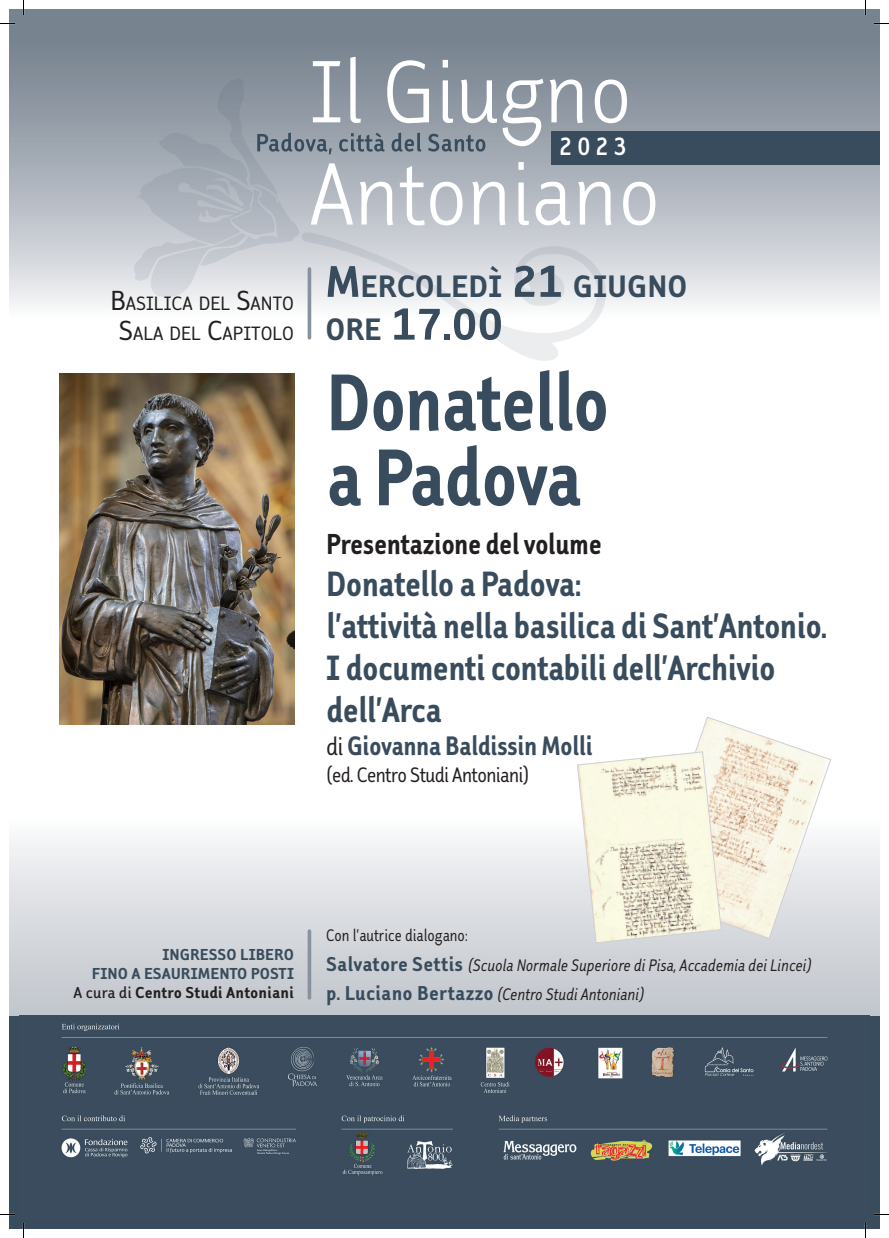
<style>
.page{position:relative;width:889px;height:1238px;background:#fff}
.page>*{position:absolute;margin:0;border:0;box-sizing:border-box;transform-origin:0 0}
.t1{font:96px/75px "Faceplate Sans E Gauge";letter-spacing:-.02em;color:#394c5d;scale:.88 1}
.t2{font:53px "Faceplate Sans E Gauge";color:#394c5d}
.t3{font:42px/42px "Faceplate Sans E Gauge";letter-spacing:-.02em;color:#394c5d;scale:.91 1}
.t4{font:37.1px "Faceplate Sans E Gauge";color:#394c5d}
.t5{font:34.6px "Faceplate Sans E Gauge";letter-spacing:-.02em;color:#231f20;scale:.91 1}
.t6{font:32px "Faceplate Sans E Gauge";letter-spacing:-.02em;color:#394c5d;scale:.91 1}
.t7{font:30px "Faceplate Sans D Gauge";color:#fff;scale:.9 1}
.t8{font:25px "Faceplate Sans B Gauge";letter-spacing:-.025em;color:#231f20;scale:.91 1}
.t9{font:23.1px/29.2px "Faceplate Sans B Gauge";color:#231f20;text-align:center}
.t10{font:italic 20px/29.7px "Faceplate Sans B Gauge";letter-spacing:.005em;color:#231f20;scale:.87 1}
.t11{font:19px/19px "Faceplate Sans E Gauge";color:#394c5d;text-align:right}
.s1{font-size:33px}
.s2{font-size:53px}
.s3{font-size:37.1px}
.s4{font-family:"Faceplate Sans B Gauge";font-size:30px;color:#231f20}
.s5{font-family:"Faceplate Sans C Gauge";color:#231f20}
.s6{color:#231f20}
.s7{font-style:normal}
.s8{font-family:"Faceplate Sans E Gauge";font-style:normal;font-size:24px;color:#394c5d}
</style>
<div class="page">
<svg style="left:9px;top:840px;width:871px;height:176px;background:#d5d8dd"></svg>
<div style="left:9px;top:9px;width:871px;height:309px;background:linear-gradient(to bottom,#677482,#f0f0f3)"></div>
<div style="left:9px;top:1016px;width:871px;height:212px;background:#394c5d"></div>
<img style="left:61px;top:1023px;width:767px;height:153px">
<div style="left:551px;top:131px;width:329px;height:34px;background:#394c5d"></div>
<svg style="left:129px;top:57px;width:526px;height:304px"></svg>
<hr style="left:308px;top:269px;width:3px;height:69px;background:#88929e">
<hr style="left:308px;top:931px;width:3px;height:67px;background:#88929e">
<svg style="left:577px;top:716px;width:254px;height:227px"></svg>
<img style="left:60px;top:374px;width:234px;height:350px">
<svg style="left:0;top:23px;width:15px;height:1px"></svg>
<svg style="left:874px;top:23px;width:15px;height:1px"></svg>
<svg style="left:0;top:1213px;width:15px;height:2px"></svg>
<svg style="left:874px;top:1213px;width:15px;height:2px"></svg>
<svg style="left:23px;top:0;width:1px;height:15px"></svg>
<svg style="left:23px;top:1223px;width:1px;height:15px"></svg>
<svg style="left:865px;top:0;width:1px;height:15px"></svg>
<svg style="left:865px;top:1223px;width:1px;height:15px"></svg>
<h3 class="t7" style="left:559px;top:130px;width:76px">2023</h3>
<p class="t9" style="left:110px;top:289px;width:185px"><span class="s1">B</span>ASILICA DEL <span class="s1">S</span>ANTO<br><span class="s1">S</span>ALA DEL <span class="s1">C</span>APITOLO</p>
<h3 class="t4" style="left:325px;top:266px;width:364px"><span class="s2">M</span>ERCOLEDÌ <span class="s2">21</span> GIUGNO</h3>
<h2 class="t2" style="left:325px;top:295px;width:179px"><span class="s3">ORE</span> 17.00</h2>
<h1 class="t1" style="left:326px;top:363px;width:324px">Donatello a Padova</h1>
<h3 class="t5" style="left:326px;top:525px;width:305px">Presentazione del volume</h3>
<h3 class="t3" style="left:326px;top:562px;width:552px">Donatello a Padova:<br>l’attività nella basilica di Sant’Antonio.<br>I documenti contabili dell’Archivio dell’Arca</h3>
<h3 class="t6" style="left:326px;top:728px;width:294px"><span class="s4">di</span> Giovanna Baldissin Molli</h3>
<p class="t8" style="left:326px;top:761px;width:225px">(ed. Centro Studi Antoniani)</p>
<p class="t11" style="left:74px;top:945px;width:222px">INGRESSO LIBERO<br>FINO A ESAURIMENTO POSTI<br><span class="s5">A cura di</span> <span class="s6">Centro Studi Antoniani</span></p>
<p class="t10" style="left:326px;top:920px;width:559px"><span class="s7">Con l’autrice dialogano:<br></span><span class="s8">Salvatore Settis</span> (Scuola Normale Superiore di Pisa, Accademia dei Lincei) <span class="s8">p. Luciano Bertazzo</span> (Centro Studi Antoniani)</p>
</div>
